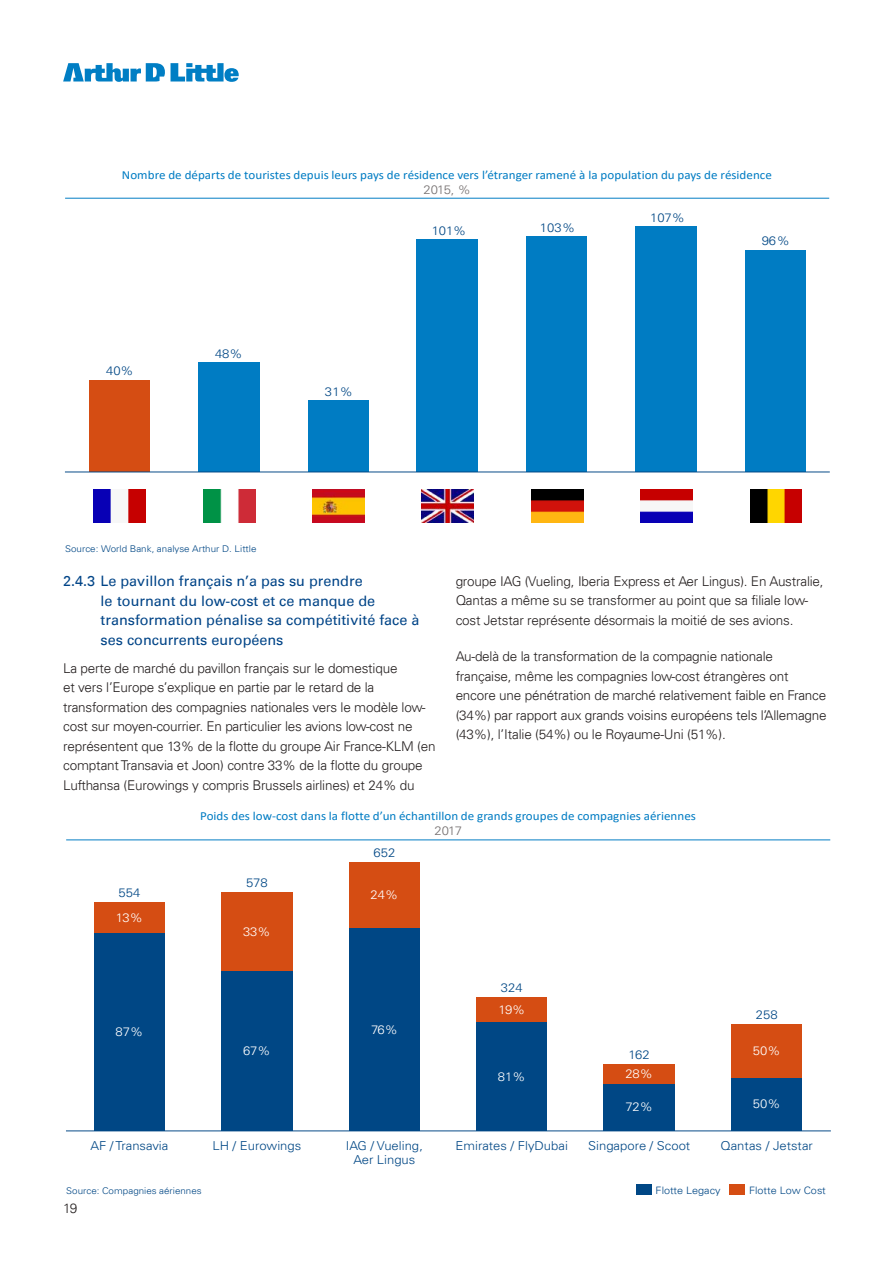
<style>
.page{position:relative;width:893px;height:1263px;background:#fff}
.page>*{position:absolute;margin:0;border:0;box-sizing:border-box;transform-origin:0 0}
.t1{font:14.4px/19.5px "Univers LT";color:#004487}
.t2{font:300 13.5px/19.5px "Univers LT";letter-spacing:-.015em;color:#241f1f}
.t3{font:12.3px "Calibri";color:#007cc3;scale:1.06 1}
.t4{font:300 12.3px/14.9px "Univers LT";color:#004785;text-align:center;scale:1.06 1}
.t5{font:300 12.3px "Univers LT";letter-spacing:.005em;color:#fff;scale:1.06 1}
.t6{font:300 12.3px "Univers LT";letter-spacing:-.055em;color:#757070;scale:1.06 1}
.t7{font:300 10.2px "Univers LT";color:#004785;scale:1.06 1}
.t8{font:300 9.3px "Univers LT";color:#004785;scale:1.06 1}
</style>
<div class="page">
<svg style="left:63px;top:63px;width:176px;height:19px"></svg>
<hr style="left:65px;top:198px;width:764px;height:1px;background:#007cc3">
<div style="left:89px;top:380px;width:61px;height:92px;background:#d54d13"></div>
<div style="left:198px;top:362px;width:61px;height:110px;background:#007cc3"></div>
<div style="left:308px;top:400px;width:60px;height:72px;background:#007cc3"></div>
<div style="left:417px;top:240px;width:61px;height:232px;background:#007cc3"></div>
<div style="left:526px;top:236px;width:61px;height:236px;background:#007cc3"></div>
<div style="left:635px;top:226px;width:61px;height:246px;background:#007cc3"></div>
<div style="left:745px;top:250px;width:60px;height:222px;background:#007cc3"></div>
<hr style="left:65px;top:472px;width:764px;height:1px;background:#004785">
<img style="left:94px;top:490px;width:52px;height:32px">
<img style="left:531px;top:490px;width:52px;height:32px">
<img style="left:203px;top:490px;width:52px;height:32px">
<img style="left:422px;top:490px;width:52px;height:32px">
<img style="left:750px;top:490px;width:52px;height:32px">
<img style="left:641px;top:490px;width:52px;height:32px">
<img style="left:313px;top:490px;width:51px;height:32px">
<hr style="left:66px;top:839px;width:764px;height:1px;background:#007cc3">
<div style="left:94px;top:933px;width:71px;height:197px;background:#004785"></div>
<div style="left:221px;top:971px;width:71px;height:159px;background:#004785"></div>
<div style="left:349px;top:928px;width:71px;height:202px;background:#004785"></div>
<div style="left:476px;top:1022px;width:71px;height:108px;background:#004785"></div>
<div style="left:604px;top:1083px;width:71px;height:47px;background:#004785"></div>
<div style="left:731px;top:1077px;width:71px;height:53px;background:#004785"></div>
<div style="left:94px;top:902px;width:71px;height:31px;background:#d54d13"></div>
<div style="left:221px;top:892px;width:71px;height:79px;background:#d54d13"></div>
<div style="left:349px;top:862px;width:71px;height:66px;background:#d54d13"></div>
<div style="left:476px;top:997px;width:71px;height:25px;background:#d54d13"></div>
<div style="left:604px;top:1064px;width:71px;height:19px;background:#d54d13"></div>
<div style="left:731px;top:1024px;width:71px;height:53px;background:#d54d13"></div>
<hr style="left:66px;top:1130px;width:764px;height:1px;background:#004785">
<div style="left:636px;top:1184px;width:15px;height:11px;background:#004785"></div>
<div style="left:729px;top:1184px;width:16px;height:11px;background:#d54d13"></div>
<p class="t3" style="left:122px;top:166px;width:615px">Nombre de départs de touristes depuis leurs pays de résidence vers l’étranger ramené à la population du pays de résidence</p>
<p class="t6" style="left:423px;top:182px;width:46px">2015, %</p>
<p class="t4" style="left:106px;top:363px;width:27px">40%</p>
<p class="t4" style="left:215px;top:346px;width:27px">48%</p>
<p class="t8" style="left:65px;top:543px;width:182px">Source: World Bank, analyse Arthur D. Little</p>
<p class="t4" style="left:325px;top:384px;width:28px">31%</p>
<p class="t4" style="left:432px;top:224px;width:34px">101%</p>
<p class="t4" style="left:540px;top:220px;width:35px">103%</p>
<p class="t4" style="left:650px;top:210px;width:34px">107%</p>
<p class="t4" style="left:762px;top:233px;width:28px">96%</p>
<p class="t1" style="left:101px;top:572px;width:320px;text-indent:-37px">2.4.3 Le pavillon français n’a pas su prendre<br>le tournant du low-cost et ce manque de transformation pénalise sa compétitivité face à ses concurrents européens</p>
<p class="t2" style="left:63px;top:658px;width:374px">La perte de marché du pavillon français sur le domestique<br>et vers l’Europe s’explique en partie par le retard de la transformation des compagnies nationales vers le modèle low&shy;cost sur moyen-courrier. En particulier les avions low-cost ne représentent que 13% de la flotte du groupe Air France-KLM (en comptantTransavia et Joon) contre 33% de la flotte du groupe Lufthansa (Eurowings y compris Brussels airlines) et 24% du</p>
<p class="t2" style="left:456px;top:571px;width:369px">groupe IAG (Vueling, Iberia Express et Aer Lingus). En Australie,<br>Qantas a même su se transformer au point que sa filiale low&shy;cost Jetstar représente désormais la moitié de ses avions.</p>
<p class="t2" style="left:456px;top:647px;width:372px">Au-delà de la transformation de la compagnie nationale française, même les compagnies low-cost étrangères ont encore une pénétration de marché relativement faible en France (34%) par rapport aux grands voisins européens tels l’Allemagne (43%), l’Italie (54%) ou le Royaume-Uni (51%).</p>
<p class="t3" style="left:200px;top:808px;width:469px">Poids des low-cost dans la flotte d’un échantillon de grands groupes de compagnies aériennes</p>
<p class="t6" style="left:435px;top:823px;width:27px">2017</p>
<p class="t4" style="left:119px;top:885px;width:22px">554</p>
<p class="t5" style="left:116px;top:910px;width:27px">13%</p>
<p class="t4" style="left:246px;top:875px;width:22px">578</p>
<p class="t5" style="left:243px;top:924px;width:28px">33%</p>
<p class="t5" style="left:116px;top:1024px;width:28px">87%</p>
<p class="t5" style="left:243px;top:1043px;width:28px">67%</p>
<p class="t4" style="left:90px;top:1138px;width:75px">AF / Transavia</p>
<p class="t4" style="left:212px;top:1138px;width:85px">LH / Eurowings</p>
<p class="t8" style="left:66px;top:1185px;width:129px">Source: Compagnies aériennes</p>
<p class="t2" style="left:63px;top:1198px;width:16px">19</p>
<p class="t4" style="left:374px;top:845px;width:22px">652</p>
<p class="t5" style="left:371px;top:887px;width:28px">24%</p>
<p class="t5" style="left:371px;top:1022px;width:27px">76%</p>
<p class="t4" style="left:346px;top:1138px;width:75px">IAG / Vueling,<br>Aer Lingus</p>
<p class="t4" style="left:501px;top:980px;width:22px">324</p>
<p class="t5" style="left:498px;top:1002px;width:27px">19%</p>
<p class="t4" style="left:756px;top:1007px;width:22px">258</p>
<p class="t4" style="left:629px;top:1047px;width:21px">162</p>
<p class="t5" style="left:753px;top:1043px;width:28px">50%</p>
<p class="t5" style="left:498px;top:1069px;width:28px">81%</p>
<p class="t5" style="left:625px;top:1066px;width:28px">28%</p>
<p class="t5" style="left:625px;top:1099px;width:28px">72%</p>
<p class="t5" style="left:753px;top:1097px;width:28px">50%</p>
<p class="t4" style="left:456px;top:1138px;width:108px">Emirates / FlyDubai</p>
<p class="t4" style="left:588px;top:1138px;width:98px">Singapore / Scoot</p>
<p class="t4" style="left:721px;top:1138px;width:89px">Qantas / Jetstar</p>
<p class="t7" style="left:656px;top:1184px;width:63px">Flotte Legacy</p>
<p class="t7" style="left:749px;top:1184px;width:74px">Flotte Low Cost</p>
</div>
